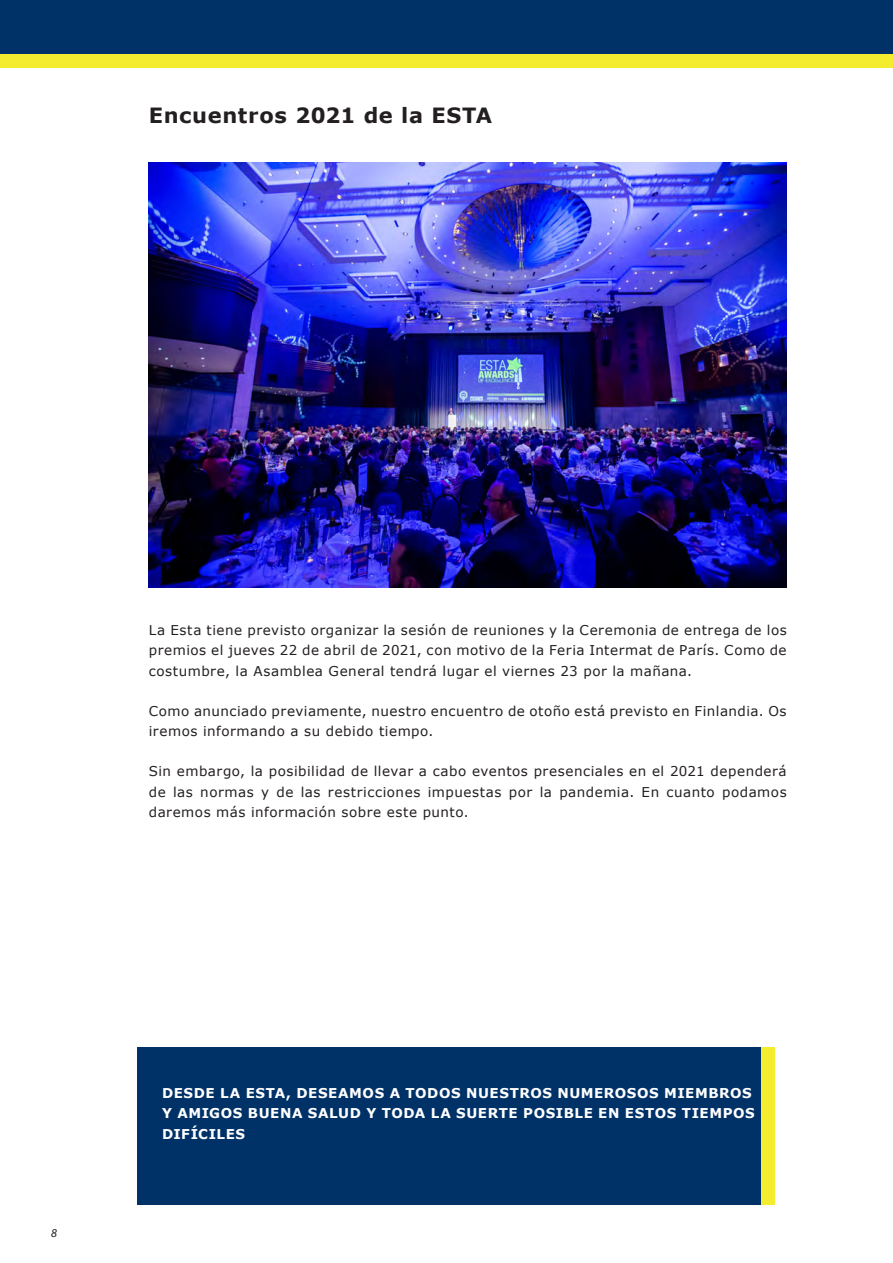
<style>
.page{position:relative;width:893px;height:1263px;background:#fff}
.page>*{position:absolute;margin:0;border:0;box-sizing:border-box;transform-origin:0 0}
.Platte_tekst_2{font:700 21px "Verdana";letter-spacing:.025em;color:#231f20}
.Platte_tekst_2-2{font:13.5px/20.1px "Verdana";letter-spacing:.04em;color:#231f20;text-align:justify}
.Platte_tekst_2-3{font:700 13.5px/20.1px "Verdana";letter-spacing:.04em;color:#fff}
.t1{font:italic 12px "Myriad Pro";color:#231f20}
</style>
<div class="page">
<div style="left:0;top:0;width:893px;height:54px;background:#003268"></div>
<div style="left:0;top:54px;width:893px;height:14px;background:#f4ed2f"></div>
<img style="left:149px;top:162px;width:638px;height:425px">
<div style="left:137px;top:1047px;width:638px;height:157px;background:#003268"></div>
<div style="left:761px;top:1047px;width:14px;height:157px;background:#f4ed2f"></div>
<p class="Platte_tekst_2" style="left:149px;top:101px;width:345px">Encuentros 2021 de la ESTA</p>
<p class="Platte_tekst_2-2" style="left:149px;top:620px;width:639px">La Esta tiene previsto organizar la sesión de reuniones y la Ceremonia de entrega de los premios el jueves 22 de abril de 2021, con motivo de la Feria Intermat de París. Como de costumbre, la Asamblea General tendrá lugar el viernes 23 por la mañana.</p>
<p class="Platte_tekst_2-2" style="left:149px;top:701px;width:639px">Como anunciado previamente, nuestro encuentro de otoño está previsto en Finlandia. Os iremos informando a su debido tiempo.</p>
<p class="Platte_tekst_2-2" style="left:149px;top:762px;width:639px">Sin embargo, la posibilidad de llevar a cabo eventos presenciales en el 2021 dependerá de las normas y de las restricciones impuestas por la pandemia. En cuanto podamos daremos más información sobre este punto.</p>
<p class="t1" style="left:51px;top:1225px;width:7px">8</p>
<p class="Platte_tekst_2-3" style="left:162px;top:1083px;width:594px">DESDE LA ESTA, DESEAMOS A TODOS NUESTROS NUMEROSOS MIEMBROS<br>Y AMIGOS BUENA SALUD Y TODA LA SUERTE POSIBLE EN ESTOS TIEMPOS<br>DIFÍCILES</p>
</div>
